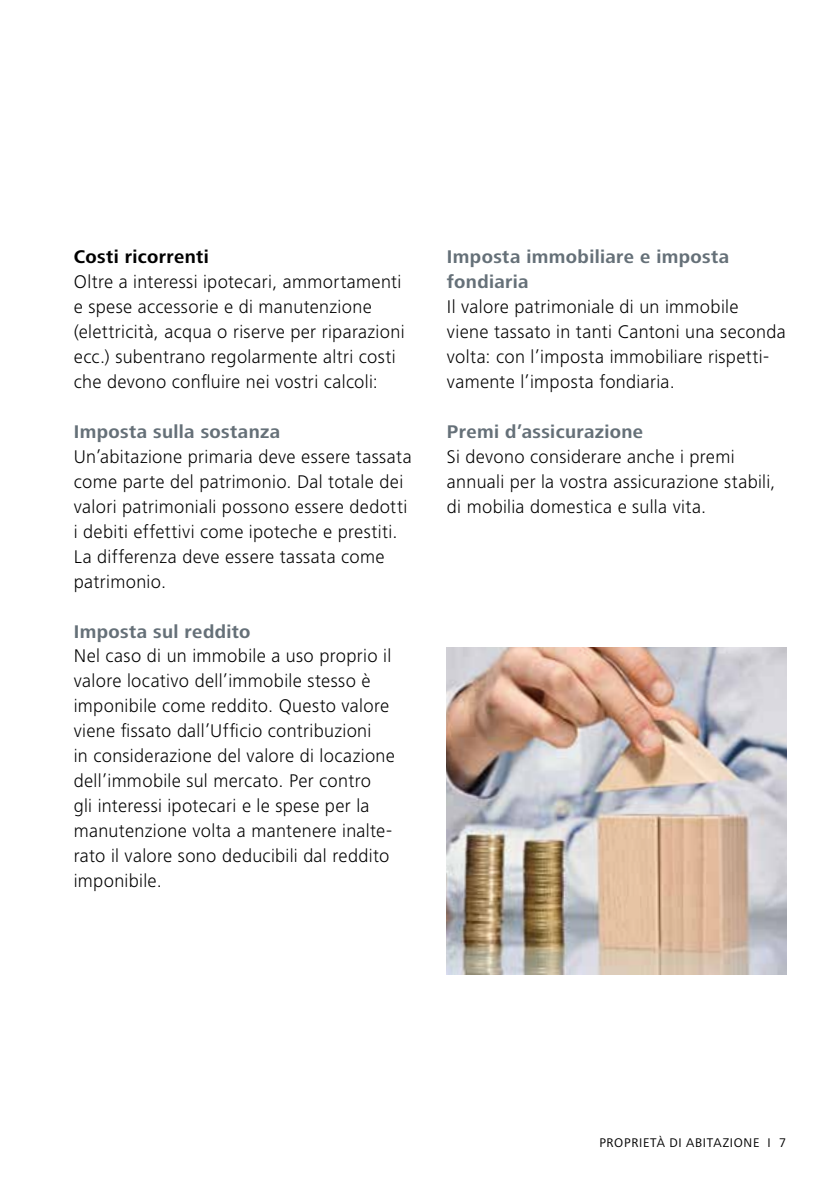
<style>
.page{position:relative;width:840px;height:1191px;background:#fff}
.page>*{position:absolute;margin:0;border:0;box-sizing:border-box;transform-origin:0 0}
.t1{font:300 19px/25px "Frutiger Next LT";letter-spacing:.015em;color:#000}
.t2{font:700 19px/25px "Frutiger Next LT";letter-spacing:.02em;color:#657078}
.t3{font:700 19px "Frutiger Next LT";letter-spacing:.02em;color:#000}
.t4{font:13px "Frutiger Next LT";letter-spacing:.05em;color:#000}
</style>
<div class="page">
<img style="left:446px;top:648px;width:339px;height:326px">
<p class="t3" style="left:74px;top:246px;width:136px">Costi ricorrenti</p>
<p class="t1" style="left:74px;top:269px;width:332px">Oltre a interessi ipotecari, ammortamenti e spese accessorie e di manutenzione (elettricità, acqua o riserve per riparazioni ecc.) subentrano regolarmente altri costi che devono confluire nei vostri calcoli:</p>
<p class="t2" style="left:74px;top:419px;width:208px">Imposta sulla sostanza</p>
<p class="t1" style="left:74px;top:444px;width:339px">Un’abitazione primaria deve essere tassata come parte del patrimonio. Dal totale dei valori patrimoniali possono essere dedotti i debiti effettivi come ipoteche e prestiti.<br>La differenza deve essere tassata come patrimonio.</p>
<p class="t2" style="left:74px;top:618px;width:178px">Imposta sul reddito</p>
<p class="t1" style="left:74px;top:643px;width:322px">Nel caso di un immobile a uso proprio il valore locativo dell’immobile stesso è imponibile come reddito. Questo valore viene fissato dall’Ufficio contribuzioni<br>in considerazione del valore di locazione dell’immobile sul mercato. Per contro<br>gli interessi ipotecari e le spese per la manutenzione volta a mantenere inalte&shy;rato il valore sono deducibili dal reddito imponibile.</p>
<p class="t2" style="left:446px;top:244px;width:284px">Imposta immobiliare e imposta fondiaria</p>
<p class="t1" style="left:446px;top:294px;width:340px">Il valore patrimoniale di un immobile<br>viene tassato in tanti Cantoni una seconda volta: con l’imposta immobiliare rispetti&shy;vamente l’imposta fondiaria.</p>
<p class="t2" style="left:446px;top:419px;width:197px">Premi d’assicurazione</p>
<p class="t1" style="left:446px;top:444px;width:330px">Si devono considerare anche i premi annuali per la vostra assicurazione stabili, di mobilia domestica e sulla vita.</p>
<p class="t4" style="left:599px;top:1135px;width:188px">PROPRIETÀ DI ABITAZIONE I 7</p>
</div>
